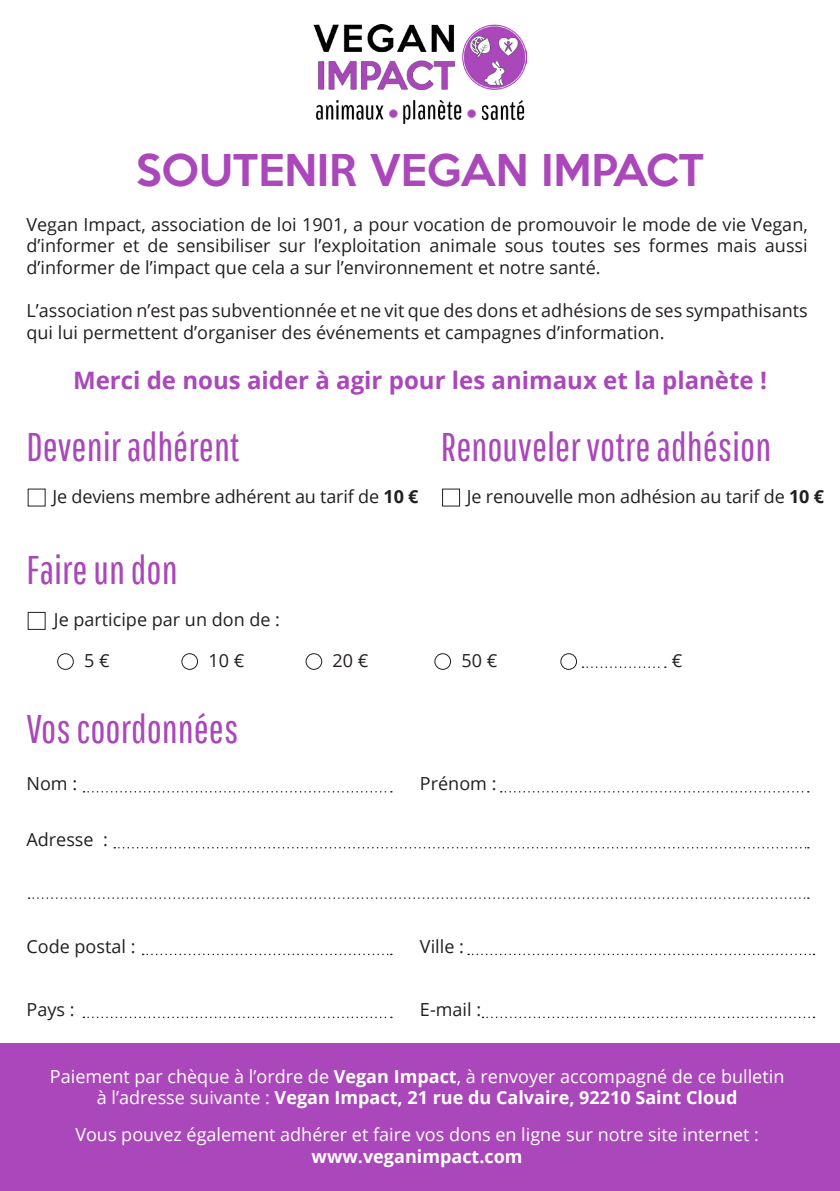
<style>
.page{position:relative;width:840px;height:1191px;background:#fff}
.page>*{position:absolute;margin:0;border:0;box-sizing:border-box;transform-origin:0 0}
.t1{font:40px "Pathway Gothic One";color:#aa47ba}
.t2{font:500 40px "Keep Calm";color:#aa47ba}
.t3{font:700 24px "Open Sans";color:#aa47ba}
.t4{font:18px/21.6px "Open Sans";color:#231f20;text-align:justify}
.t5{font:18px/21.6px "Open Sans";color:#fff;text-align:center}
.t6{font:700 18px "Open Sans";color:#fff}
.s1{font-weight:700}
</style>
<div class="page">
<img style="left:313px;top:25px;width:213px;height:99px">
<div style="left:57px;top:653px;width:17px;height:16px;border:1px solid #231f20;border-radius:50%"></div>
<div style="left:181px;top:653px;width:17px;height:16px;border:1px solid #231f20;border-radius:50%"></div>
<div style="left:305px;top:653px;width:17px;height:16px;border:1px solid #231f20;border-radius:50%"></div>
<div style="left:434px;top:653px;width:16px;height:16px;border:1px solid #231f20;border-radius:50%"></div>
<div style="left:560px;top:653px;width:16px;height:16px;border:1px solid #231f20;border-radius:50%"></div>
<svg style="left:582px;top:666px;width:83px;height:2px"></svg>
<svg style="left:83px;top:791px;width:308px;height:1px"></svg>
<svg style="left:500px;top:791px;width:308px;height:1px"></svg>
<svg style="left:114px;top:847px;width:694px;height:1px"></svg>
<svg style="left:142px;top:953px;width:249px;height:2px"></svg>
<svg style="left:468px;top:953px;width:346px;height:2px"></svg>
<svg style="left:83px;top:1016px;width:308px;height:2px"></svg>
<svg style="left:482px;top:1016px;width:332px;height:2px"></svg>
<div style="left:0;top:1043px;width:839px;height:148px;background:#aa47ba"></div>
<svg style="left:29px;top:897px;width:779px;height:2px"></svg>
<h1 class="t2" style="left:136px;top:135px;width:569px">SOUTENIR VEGAN IMPACT</h1>
<p class="t4" style="left:26px;top:213px;width:782px">Vegan Impact, association de loi 1901, a pour vocation de promouvoir le mode de vie Vegan, d’informer et de sensibiliser sur l’exploitation animale sous toutes ses formes mais aussi d’informer de l’impact que cela a sur l’environnement et notre santé.</p>
<p class="t4" style="left:26px;top:299px;width:782px">L’association n’est pas subventionnée et ne vit que des dons et adhésions de ses sympathisants qui lui permettent d’organiser des événements et campagnes d’information.</p>
<h2 class="t3" style="left:73px;top:363px;width:695px">Merci de nous aider à agir pour les animaux et la planète !</h2>
<h1 class="t1" style="left:26px;top:422px;width:214px">Devenir adhérent</h1>
<p class="t4" style="left:52px;top:485px;width:367px">Je deviens membre adhérent au tarif de <span class="s1">10 €</span></p>
<h1 class="t1" style="left:440px;top:422px;width:332px">Renouveler votre adhésion</h1>
<p class="t4" style="left:466px;top:485px;width:358px">Je renouvelle mon adhésion au tarif de <span class="s1">10 €</span></p>
<h1 class="t1" style="left:26px;top:546px;width:153px">Faire un don</h1>
<p class="t4" style="left:54px;top:608px;width:227px">Je participe par un don de :</p>
<p class="t4" style="left:84px;top:649px;width:27px">5 €</p>
<p class="t4" style="left:208px;top:649px;width:37px">10 €</p>
<p class="t4" style="left:332px;top:649px;width:37px">20 €</p>
<p class="t4" style="left:461px;top:649px;width:37px">50 €</p>
<p class="t4" style="left:671px;top:649px;width:12px">€</p>
<h1 class="t1" style="left:26px;top:704px;width:213px">Vos coordonnées</h1>
<p class="t4" style="left:26px;top:772px;width:52px">Nom :</p>
<p class="t4" style="left:420px;top:772px;width:78px">Prénom :</p>
<p class="t4" style="left:26px;top:828px;width:83px">Adresse :</p>
<p class="t4" style="left:26px;top:935px;width:110px">Code postal :</p>
<p class="t4" style="left:420px;top:935px;width:45px">Ville :</p>
<p class="t4" style="left:26px;top:997px;width:49px">Pays :</p>
<p class="t4" style="left:420px;top:997px;width:63px">E-mail :</p>
<p class="t5" style="left:50px;top:1064px;width:735px">Paiement par chèque à l’ordre de <span class="s1">Vegan Impact</span>, à renvoyer accompagné de ce bulletin à l’adresse suivante : <span class="s1">Vegan Impact, 21 rue du Calvaire, 92210 Saint Cloud</span></p>
<p class="t5" style="left:75px;top:1123px;width:684px">Vous pouvez également adhérer et faire vos dons en ligne sur notre site internet :</p>
<p class="t6" style="left:311px;top:1143px;width:212px">www.veganimpact.com</p>
</div>
